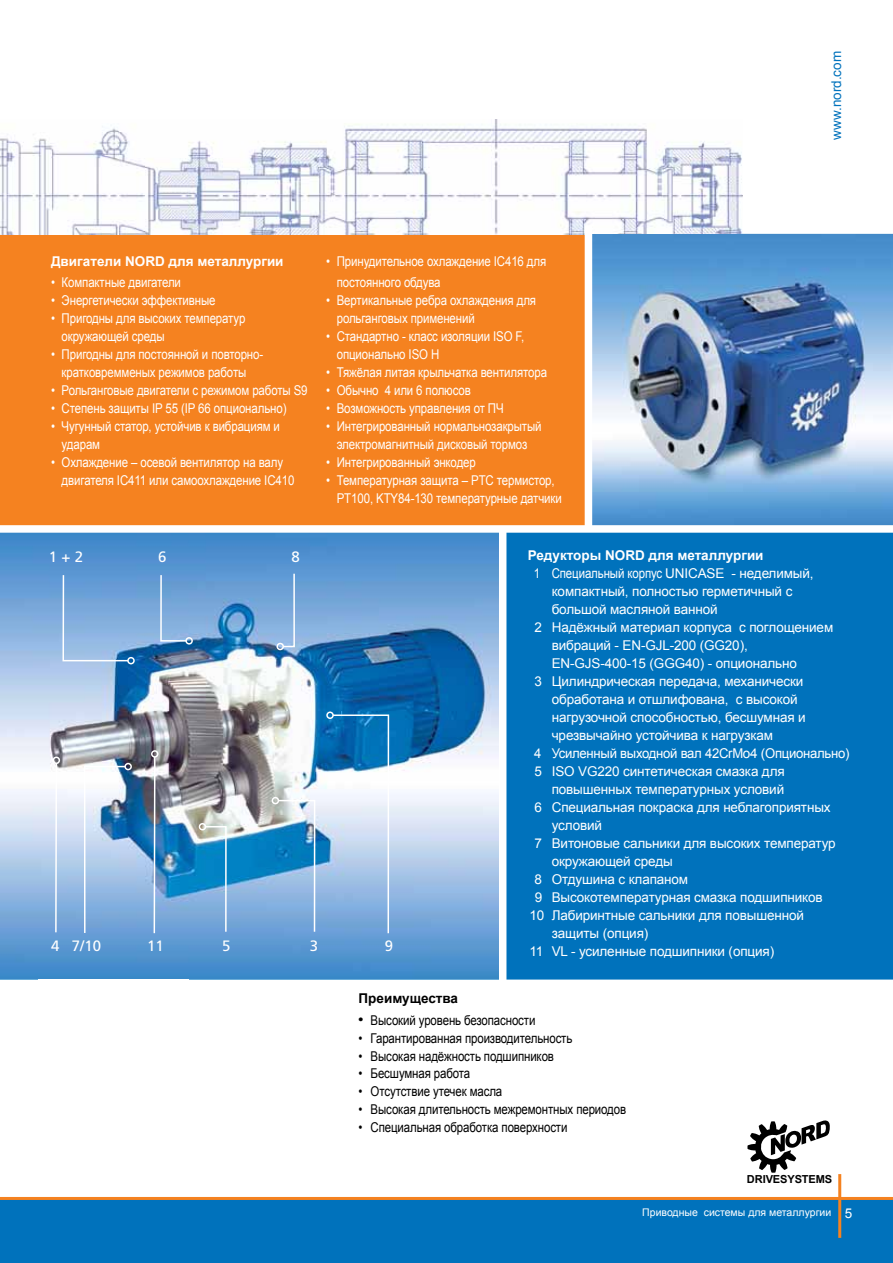
<style>
.page{position:relative;width:893px;height:1263px;background:#fff}
.page>*{position:absolute;margin:0;border:0;box-sizing:border-box;transform-origin:0 0}
.t1{font:15px "Frutiger";color:#fff}
.t2{font:13.5px/18px "Arial";letter-spacing:-.01em;color:#fff;scale:.85 1}
.t3{font:13.5px "Arial";letter-spacing:-.01em;color:#fff}
.t4{font:13.5px "Arial";letter-spacing:-.01em;color:#000;scale:.85 1}
.t5{font:700 13.5px "Arial";color:#fff}
.t6{font:13.5px "Arial";color:#0072bc}
.t7{font:700 13.5px "Arial";color:#000}
.t8{font:700 11.1px "Arial";letter-spacing:-.01em;color:#000}
.t9{font:10.5px "Arial";color:#fff}
.s1{font-weight:700}
</style>
<div class="page">
<div style="left:0;top:1198px;width:893px;height:65px;background:#0072bc"></div>
<hr style="left:0;top:1197px;width:893px;height:3px;background:#f58220">
<hr style="left:838px;top:1174px;width:3px;height:64px;background:#f58220">
<svg style="left:747px;top:1120px;width:83px;height:53px"></svg>
<img style="left:0;top:533px;width:499px;height:446px">
<svg style="left:62px;top:574px;width:67px;height:88px;background:#81addc"></svg>
<div style="left:127px;top:657px;width:8px;height:7px;border:2px solid #fff;border-radius:50%"></div>
<svg style="left:159px;top:574px;width:29px;height:68px;background:#81addb"></svg>
<div style="left:185px;top:637px;width:8px;height:7px;border:2px solid #fff;border-radius:50%"></div>
<svg style="left:282px;top:572px;width:14px;height:76px"></svg>
<div style="left:276px;top:643px;width:8px;height:7px;border:2px solid #fff;border-radius:50%"></div>
<svg style="left:54px;top:763px;width:4px;height:171px"></svg>
<div style="left:53px;top:756px;width:7px;height:8px;border:2px solid #fff;border-radius:50%"></div>
<svg style="left:83px;top:765px;width:44px;height:169px"></svg>
<div style="left:124px;top:763px;width:8px;height:7px;border:2px solid #fff;border-radius:50%"></div>
<svg style="left:204px;top:825px;width:23px;height:108px;background:#61a7d2"></svg>
<div style="left:199px;top:823px;width:7px;height:7px;border:2px solid #fff;border-radius:50%"></div>
<svg style="left:277px;top:799px;width:39px;height:134px;background:#74abd4"></svg>
<div style="left:272px;top:797px;width:7px;height:7px;border:2px solid #fff;border-radius:50%"></div>
<svg style="left:332px;top:714px;width:58px;height:221px"></svg>
<div style="left:326px;top:711px;width:8px;height:8px;border:2px solid #fff;border-radius:50%"></div>
<svg style="left:153px;top:758px;width:3px;height:177px"></svg>
<div style="left:151px;top:750px;width:8px;height:8px;border:2px solid #fff;border-radius:50%"></div>
<div style="left:503px;top:529px;width:390px;height:450px;background:#0072bc"></div>
<img style="left:0;top:120px;width:742px;height:115px">
<hr style="left:737px;top:234px;width:156px;height:1px;background:#0072bc">
<div style="left:0;top:235px;width:586px;height:294px;background:#f58220"></div>
<img style="left:592px;top:235px;width:301px;height:290px">
<div style="left:499px;top:529px;width:7px;height:461px;background:#fff"></div>
<div style="left:0;top:525px;width:893px;height:8px;background:#fff"></div>
<div style="left:585px;top:225px;width:7px;height:303px;background:#fff"></div>
<p class="t5" style="left:51px;top:252px;width:234px">Двигатели NORD для металлургии</p>
<p class="t2" style="left:51px;top:273px;width:154px">• Компактные двигатели</p>
<p class="t2" style="left:51px;top:291px;width:195px">• Энергетически эффективные</p>
<p class="t2" style="left:62px;top:309px;width:218px;text-indent:-11px">• Пригодны для высоких температур окружающей среды</p>
<p class="t2" style="left:51px;top:345px;width:251px;text-align:center">• Пригодны для постоянной и повторно&shy;кратковремменых режимов работы</p>
<p class="t2" style="left:51px;top:381px;width:303px">• Рольганговые двигатели с режимом работы S9</p>
<p class="t2" style="left:51px;top:399px;width:279px">• Степень защиты IP 55 (IP 66 опционально)</p>
<p class="t2" style="left:62px;top:417px;width:258px;text-indent:-11px">• Чугунный статор, устойчив к вибрациям и ударам</p>
<p class="t2" style="left:62px;top:453px;width:275px;text-indent:-11px">• Охлаждение – осевой вентилятор на валу двигателя IC411 или самоохлаждение IC410</p>
<p class="t2" style="left:337px;top:251px;width:248px;line-height:21px;text-indent:-11px">• Принудительное охлаждение IC416 для постоянного обдува</p>
<p class="t2" style="left:337px;top:291px;width:236px;text-indent:-11px">• Вертикальные ребра охлаждения для рольганговых применений</p>
<p class="t2" style="left:337px;top:327px;width:222px;text-indent:-11px">• Стандартно - класс изоляции ISO F, опционально ISO H</p>
<p class="t2" style="left:326px;top:363px;width:261px">• Тяжёлая литая крыльчатка вентилятора</p>
<p class="t2" style="left:326px;top:381px;width:172px">• Обычно 4 или 6 полюсов</p>
<p class="t2" style="left:326px;top:399px;width:210px">• Возможность управления от ПЧ</p>
<p class="t2" style="left:326px;top:417px;width:255px;text-align:center">• Интегрированный нормальнозакрытый электромагнитный дисковый тормоз</p>
<p class="t2" style="left:326px;top:453px;width:178px">• Интегрированный энкодер</p>
<p class="t2" style="left:337px;top:471px;width:266px;text-indent:-11px">• Температурная защита – PTC термистор,<br>PT100, KTY84-130 температурные датчики</p>
<p class="t6" style="left:828px;top:140px;width:90px;rotate:-90deg">www.nord.com</p>
<p class="t1" style="left:49px;top:548px;width:36px">1 + 2</p>
<p class="t1" style="left:158px;top:548px;width:10px">6</p>
<p class="t1" style="left:292px;top:548px;width:10px">8</p>
<p class="t1" style="left:51px;top:937px;width:52px">4 7/10</p>
<p class="t1" style="left:147px;top:937px;width:18px">11</p>
<p class="t1" style="left:222px;top:937px;width:10px">5</p>
<p class="t1" style="left:310px;top:937px;width:10px">3</p>
<p class="t1" style="left:385px;top:937px;width:10px">9</p>
<p class="t5" style="left:528px;top:546px;width:237px">Редукторы NORD для металлургии</p>
<p class="t2" style="left:534px;top:565px;width:331px">1 Специальный корпус UNICASE - неделимый,</p>
<p class="t3" style="left:552px;top:583px;width:242px">компактный, полностью герметичный с</p>
<p class="t3" style="left:552px;top:601px;width:167px">большой масляной ванной</p>
<p class="t3" style="left:534px;top:619px;width:300px">2 Надёжный материал корпуса с поглощением</p>
<p class="t3" style="left:552px;top:637px;width:198px">вибраций - EN-GJL-200 (GG20),</p>
<p class="t3" style="left:552px;top:655px;width:247px">EN-GJS-400-15 (GGG40) - опционально</p>
<p class="t3" style="left:534px;top:673px;width:270px">3 Цилиндрическая передача, механически</p>
<p class="t3" style="left:552px;top:691px;width:247px">обработана и отшлифована, с высокой</p>
<p class="t3" style="left:552px;top:709px;width:256px">нагрузочной способностью, бесшумная и</p>
<p class="t3" style="left:552px;top:727px;width:223px">чрезвычайно устойчива к нагрузкам</p>
<p class="t3" style="left:534px;top:745px;width:317px">4 Усиленный выходной вал 42CrMo4 (Опционально)</p>
<p class="t3" style="left:534px;top:763px;width:252px">5 ISO VG220 синтетическая смазка для</p>
<p class="t3" style="left:552px;top:781px;width:234px">повышенных температурных условий</p>
<p class="t3" style="left:534px;top:799px;width:298px">6 Специальная покраска для неблагоприятных</p>
<p class="t3" style="left:552px;top:817px;width:52px">условий</p>
<p class="t3" style="left:534px;top:835px;width:303px">7 Витоновые сальники для высоких температур</p>
<p class="t3" style="left:552px;top:853px;width:123px">окружающей среды</p>
<p class="t3" style="left:534px;top:871px;width:155px">8 Отдушина с клапаном</p>
<p class="t3" style="left:535px;top:889px;width:289px">9 Высокотемпературная смазка подшипников</p>
<p class="t3" style="left:529px;top:907px;width:276px">10 Лабиринтные сальники для повышенной</p>
<p class="t3" style="left:552px;top:925px;width:98px">защиты (опция)</p>
<p class="t3" style="left:529px;top:943px;width:246px">11 VL - усиленные подшипники (опция)</p>
<p class="t7" style="left:359px;top:990px;width:101px">Преимущества</p>
<p class="t4" style="left:359px;top:1011px;width:210px"><span class="s1">•</span> Высокий уровень безопасности</p>
<p class="t4" style="left:359px;top:1029px;width:253px">• Гарантированная производительность</p>
<p class="t4" style="left:359px;top:1047px;width:231px">• Высокая надёжность подшипников</p>
<p class="t4" style="left:359px;top:1065px;width:133px">• Бесшумная работа</p>
<p class="t4" style="left:359px;top:1083px;width:171px">• Отсутствие утечек масла</p>
<p class="t4" style="left:359px;top:1101px;width:316px">• Высокая длительность межремонтных периодов</p>
<p class="t4" style="left:359px;top:1119px;width:247px">• Специальная обработка поверхности</p>
<p class="t8" style="left:747px;top:1172px;width:87px">DRIVESYSTEMS</p>
<p class="t9" style="left:642px;top:1206px;width:190px">Приводные системы для металлургии</p>
<p class="t3" style="left:845px;top:1205px;width:9px">5</p>
</div>
